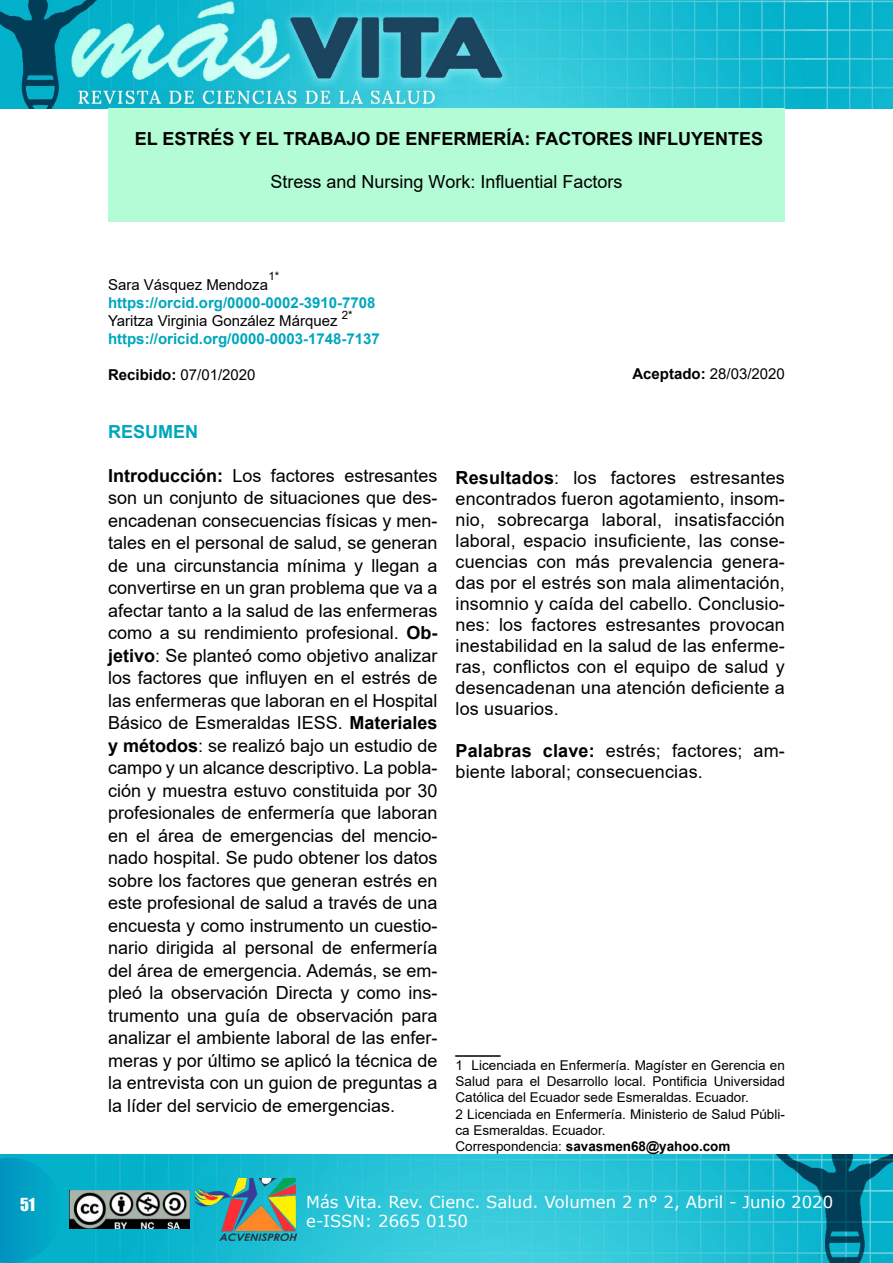
<style>
.page{position:relative;width:893px;height:1263px;background:#fff}
.page>*{position:absolute;margin:0;border:0;box-sizing:border-box;transform-origin:0 0}
.t1{font:18px/22.5px "Arial";letter-spacing:.01em;color:#000;text-align:justify}
.t2{font:700 18px "Arial";color:#000}
.t3{font:700 18px "Arial";color:#00a6bd}
.t4{font:16.5px/19.8px "Verdana";color:#fffffd}
.t5{font:16.5px "Impact";color:#fff}
.t6{font:15px "Arial";color:#000}
.t7{font:700 15px "Arial";color:#00a6bd}
.t8{font:13.5px/16.2px "Arial";color:#000}
.t9{font:700 13.5px "Arial";color:#000}
.t10{font:11.55px "Arial";color:#000}
.s1{font-weight:700}
</style>
<div class="page">
<img style="left:0;top:1155px;width:893px;height:108px">
<svg style="left:0;top:1158px;width:61px;height:105px;background:#01a1c4"></svg>
<img style="left:70px;top:1191px;width:119px;height:38px">
<img style="left:195px;top:1179px;width:102px;height:62px">
<img style="left:0;top:0;width:807px;height:108px">
<img style="left:807px;top:0;width:86px;height:108px">
<div style="left:108px;top:108px;width:677px;height:113px;background:#b3fcd5"></div>
<p class="t5" style="left:20px;top:1192px;width:16px">51</p>
<p class="t2" style="left:135px;top:126px;width:630px">EL ESTRÉS Y EL TRABAJO DE ENFERMERÍA: FACTORES INFLUYENTES</p>
<p class="t1" style="left:271px;top:170px;width:353px">Stress and Nursing Work: Influential Factors</p>
<p class="t10" style="left:268px;top:268px;width:12px">1*</p>
<p class="t6" style="left:108px;top:274px;width:162px">Sara Vásquez Mendoza</p>
<p class="t7" style="left:108px;top:292px;width:269px">https://orcid.org/0000-0002-3910-7708</p>
<p class="t6" style="left:108px;top:310px;width:231px">Yaritza Virginia González Márquez</p>
<p class="t7" style="left:108px;top:328px;width:273px">https://oricid.org/0000-0003-1748-7137</p>
<p class="t6" style="left:108px;top:364px;width:149px"><span class="s1">Recibido:</span> 07/01/2020</p>
<p class="t10" style="left:342px;top:307px;width:12px">2*</p>
<p class="t3" style="left:108px;top:419px;width:91px">RESUMEN</p>
<p class="t1" style="left:108px;top:464px;width:331px"><span class="s1">Introducción:</span> Los factores estresantes son un conjunto de situaciones que des&shy;encadenan consecuencias físicas y men&shy;tales en el personal de salud, se generan de una circunstancia mínima y llegan a convertirse en un gran problema que va a afectar tanto a la salud de las enfermeras como a su rendimiento profesional. <span class="s1">Ob&shy;jetivo</span>: Se planteó como objetivo analizar los factores que influyen en el estrés de las enfermeras que laboran en el Hospital Básico de Esmeraldas IESS. <span class="s1">Materiales y métodos</span>: se realizó bajo un estudio de campo y un alcance descriptivo. La pobla&shy;ción y muestra estuvo constituida por 30 profesionales de enfermería que laboran en el área de emergencias del mencio&shy;nado hospital. Se pudo obtener los datos sobre los factores que generan estrés en este profesional de salud a través de una encuesta y como instrumento un cuestio&shy;nario dirigida al personal de enfermería del área de emergencia. Además, se em&shy;pleó la observación Directa y como ins&shy;trumento una guía de observación para analizar el ambiente laboral de las enfer&shy;meras y por último se aplicó la técnica de la entrevista con un guion de preguntas a la líder del servicio de emergencias.</p>
<p class="t6" style="left:632px;top:363px;width:154px"><span class="s1">Aceptado:</span> 28/03/2020</p>
<p class="t1" style="left:455px;top:467px;width:331px;line-height:21px"><span class="s1">Resultados</span>: los factores estresantes encontrados fueron agotamiento, insom&shy;nio, sobrecarga laboral, insatisfacción laboral, espacio insuficiente, las conse&shy;cuencias con más prevalencia genera&shy;das por el estrés son mala alimentación, insomnio y caída del cabello. Conclusio&shy;nes: los factores estresantes provocan inestabilidad en la salud de las enferme&shy;ras, conflictos con el equipo de salud y desencadenan una atención deficiente a los usuarios.</p>
<p class="t1" style="left:455px;top:739px;width:331px;line-height:21.6px"><span class="s1">Palabras clave:</span> estrés; factores; am&shy;biente laboral; consecuencias.</p>
<p class="t9" style="left:455px;top:1039px;width:47px">______</p>
<p class="t8" style="left:455px;top:1057px;width:331px">1 Licenciada en Enfermería. Magíster en Gerencia en Salud para el Desarrollo local. Pontificia Universidad Católica del Ecuador sede Esmeraldas. Ecuador.<br>2 Licenciada en Enfermería. Ministerio de Salud Públi&shy;ca Esmeraldas. Ecuador.<br>Correspondencia: <span class="s1">savasmen68@yahoo.com</span></p>
<p class="t4" style="left:306px;top:1191px;width:529px">Más Vita. Rev. Cienc. Salud. Volumen 2 n° 2, Abril - Junio 2020 e-ISSN: 2665 0150</p>
</div>
